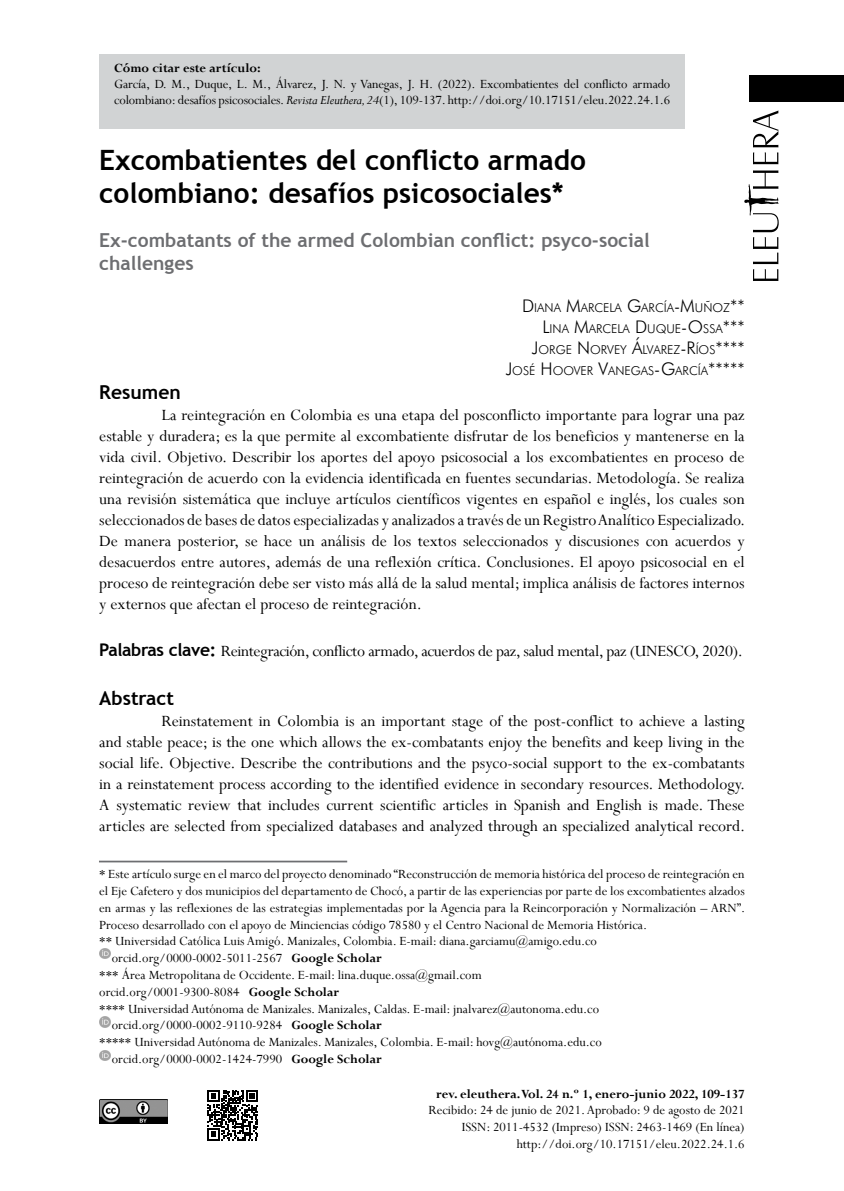
<style>
.page{position:relative;width:844px;height:1191px;background:#fff}
.page>*{position:absolute;margin:0;border:0;box-sizing:border-box;transform-origin:0 0}
.t1{font:700 28px/33.6px "Trebuchet MS";color:#000}
.t2{font:700 19.25px/23.1px "Trebuchet MS";color:#6d6e71}
.t3{font:700 19.25px "Trebuchet MS";color:#000}
.t4{font:17.5px/21px "Perpetua";color:#000;text-align:justify}
.t5{font:17.5px "Perpetua";letter-spacing:-.02em;color:#000}
.t6{font:14px/16.8px "Perpetua";color:#000}
.t7{font:700 14px "Perpetua";color:#000}
.t8{font:300 12.25px/21px "Futura BT";color:#000;text-align:right}
.s1{font-style:italic}
.s2{font-size:17.5px}
.s3{font-family:"Trebuchet MS";font-weight:700}
.s4{font-weight:700}
</style>
<div class="page">
<div style="left:99px;top:55px;width:586px;height:74px;background:#d1d3d4"></div>
<svg style="left:744px;top:110px;width:34px;height:171px"></svg>
<div style="left:749px;top:75px;width:94px;height:27px;background:#000"></div>
<img style="left:99px;top:1099px;width:68px;height:24px">
<hr style="left:99px;top:860px;width:248px;height:2px;background:#6d6e71">
<svg style="left:207px;top:1090px;width:51px;height:50px"></svg>
<svg style="left:99px;top:1050px;width:11px;height:11px"></svg>
<svg style="left:99px;top:1016px;width:11px;height:11px"></svg>
<svg style="left:99px;top:948px;width:11px;height:10px"></svg>
<p class="t7" style="left:114px;top:60px;width:148px">Cómo citar este artículo:</p>
<p class="t6" style="left:114px;top:76px;width:557px;line-height:15.8px">García, D. M., Duque, L. M., Álvarez, J. N. y Vanegas, J. H. (2022). Excombatientes del conflicto armado colombiano: desafíos psicosociales. <span class="s1">Revista Eleuthera, 24</span>(1), 109-137. http://doi.org/10.17151/eleu.2022.24.1.6</p>
<h1 class="t1" style="left:99px;top:143px;width:488px">Excombatientes del conflicto armado colombiano: desafíos psicosociales*</h1>
<p class="t2" style="left:99px;top:229px;width:552px">Ex-combatants of the armed Colombian conflict: psyco-social challenges</p>
<p class="t8" style="left:505px;top:297px;width:240px"><span class="s2">D</span>IANA <span class="s2">M</span>ARCELA <span class="s2">G</span>ARCÍA<span class="s2">-M</span>UÑOZ<span class="s2">**<br>L</span>INA <span class="s2">M</span>ARCELA <span class="s2">D</span>UQUE<span class="s2">-O</span>SSA<span class="s2">***<br>J</span>ORGE <span class="s2">N</span> ORVEY <span class="s2">Á</span>LVAREZ<span class="s2">-R</span>ÍOS<span class="s2">****<br>J</span>OSÉ <span class="s2">H</span>OOVER <span class="s2">V</span>ANEGAS<span class="s2">-G</span>ARCÍA<span class="s2">*****</span></p>
<p class="t3" style="left:99px;top:379px;width:83px">Resumen</p>
<p class="t4" style="left:99px;top:403px;width:647px;text-indent:62px">La reintegración en Colombia es una etapa del posconflicto importante para lograr una paz estable y duradera; es la que permite al excombatiente disfrutar de los beneficios y mantenerse en la vida civil. Objetivo. Describir los aportes del apoyo psicosocial a los excombatientes en proceso de reintegración de acuerdo con la evidencia identificada en fuentes secundarias. Metodología. Se realiza una revisión sistemática que incluye artículos científicos vigentes en español e inglés, los cuales son seleccionados de bases de datos especializadas y analizados a través de un Registro Analítico Especializado.<br>De manera posterior, se hace un análisis de los textos seleccionados y discusiones con acuerdos y desacuerdos entre autores, además de una reflexión crítica. Conclusiones. El apoyo psicosocial en el proceso de reintegración debe ser visto más allá de la salud mental; implica análisis de factores internos y externos que afectan el proceso de reintegración.</p>
<p class="t5" style="left:99px;top:640px;width:645px"><span class="s3">Palabras clave:</span> Reintegración, conflicto armado, acuerdos de paz, salud mental, paz (UNESCO, 2020).</p>
<p class="t3" style="left:99px;top:686px;width:76px">Abstract</p>
<p class="t4" style="left:99px;top:710px;width:647px;text-indent:62px">Reinstatement in Colombia is an important stage of the post-conflict to achieve a lasting and stable peace; is the one which allows the ex-combatants enjoy the benefits and keep living in the social life. Objective. Describe the contributions and the psyco-social support to the ex-combatants in a reinstatement process according to the identified evidence in secondary resources. Methodology.<br>A systematic review that includes current scientific articles in Spanish and English is made. These articles are selected from specialized databases and analyzed through an specialized analytical record.</p>
<p class="t6" style="left:99px;top:865px;width:646px">* Este artículo surge en el marco del proyecto denominado “Reconstrucción de memoria histórica del proceso de reintegración en</p>
<p class="t6" style="left:99px;top:882px;width:646px">el Eje Cafetero y dos municipios del departamento de Chocó, a partir de las experiencias por parte de los excombatientes alzados</p>
<p class="t6" style="left:99px;top:899px;width:647px">en armas y las reflexiones de las estrategias implementadas por la Agencia para la Reincorporación y Normalización – ARN”.</p>
<p class="t6" style="left:99px;top:916px;width:549px">Proceso desarrollado con el apoyo de Minciencias código 78580 y el Centro Nacional de Memoria Histórica.</p>
<p class="t6" style="left:99px;top:932px;width:499px">** Universidad Católica Luis Amigó. Manizales, Colombia. E-mail: diana.garciamu@amigo.edu.co</p>
<p class="t6" style="left:112px;top:949px;width:271px">orcid.org/0000-0002-5011-2567 <span class="s4">Google Scholar</span></p>
<p class="t6" style="left:99px;top:966px;width:384px">*** Área Metropolitana de Occidente. E-mail: lina.duque.ossa@gmail.com</p>
<p class="t6" style="left:99px;top:983px;width:241px">orcid.org/0001-9300-8084 <span class="s4">Google Scholar</span></p>
<p class="t6" style="left:99px;top:1000px;width:501px">**** Universidad Autónoma de Manizales. Manizales, Caldas. E-mail: jnalvarez@autonoma.edu.co</p>
<p class="t6" style="left:112px;top:1016px;width:271px">orcid.org/0000-0002-9110-9284 <span class="s4">Google Scholar</span></p>
<p class="t6" style="left:99px;top:1033px;width:504px">***** Universidad Autónoma de Manizales. Manizales, Colombia. E-mail: hovg@autónoma.edu.co</p>
<p class="t6" style="left:112px;top:1050px;width:271px">orcid.org/0000-0002-1424-7990 <span class="s4">Google Scholar</span></p>
<p class="t7" style="left:436px;top:1084px;width:310px">rev. eleuthera. Vol. 24 n.º 1, enero-junio 2022, 109-137</p>
<p class="t6" style="left:428px;top:1101px;width:317px;text-align:right">Recibido: 24 de junio de 2021. Aprobado: 9 de agosto de 2021<br>ISSN: 2011-4532 (Impreso) ISSN: 2463-1469 (En línea) http://doi.org/10.17151/eleu.2022.24.1.6</p>
</div>
